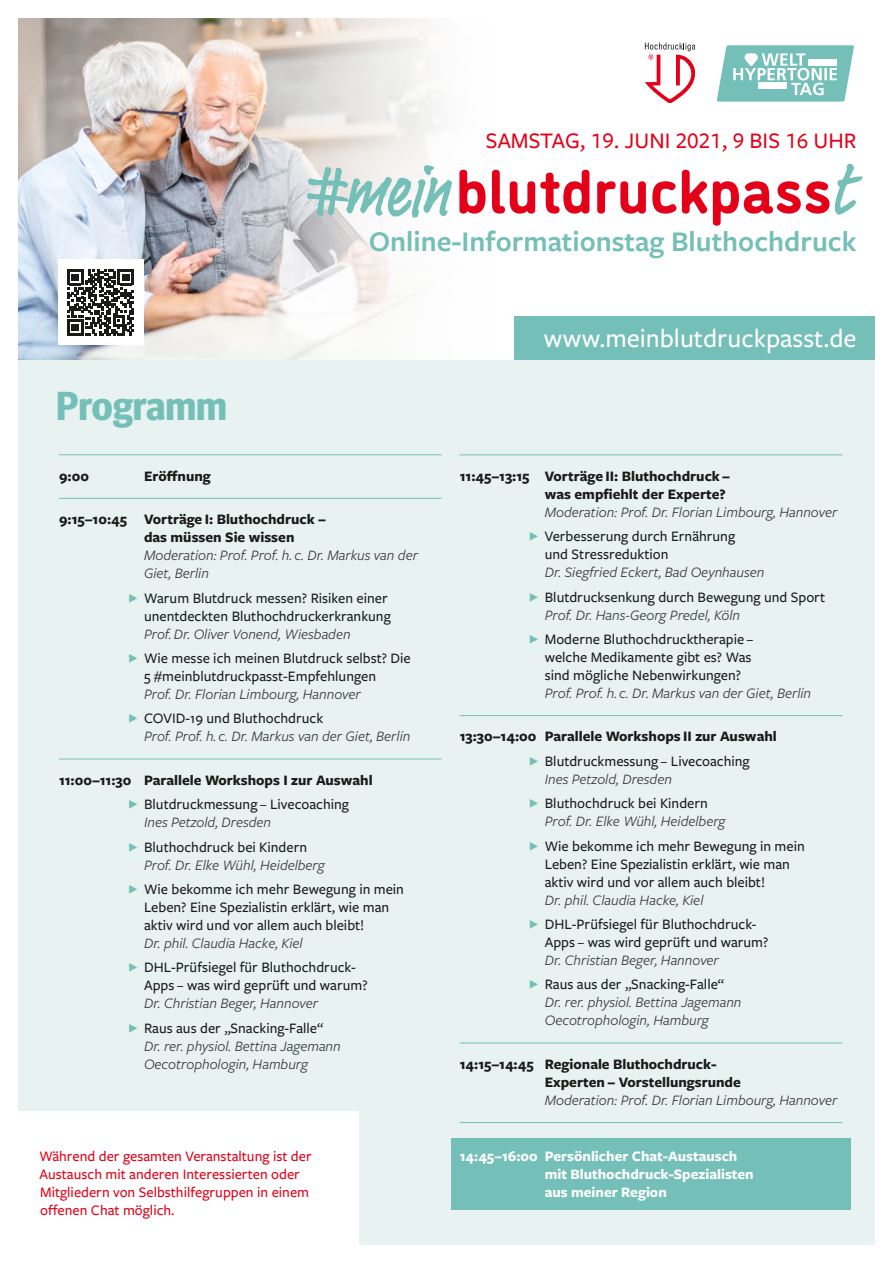
<style>
.page{position:relative;width:893px;height:1263px;background:#fff}
.page>*{position:absolute;margin:0;border:0;box-sizing:border-box;transform-origin:0 0}
.t1{font:700 40.5px "Meta Headline Pro";color:#74bfb7}
.t2{font:600 29.55px "Freight Sans Pro";color:#74bfb7}
.t3{font:500 27px "Freight Sans Pro";color:#fff}
.t4{font:500 23.1px "Freight Sans Pro";color:#e30018}
.t5{font:500 15px/18px "Freight Sans Pro";color:#1a1a18}
.t6{font:700 15px/18px "Freight Sans Pro";color:#1a1a18}
.t7{font:italic 15px/18px "Freight Sans Pro";color:#3b3b3a}
.t8{font:500 15px/18px "Freight Sans Pro";color:#e30018}
.t9{font:700 15px/18px "Freight Sans Pro";color:#fff}
.s1{font-weight:400;font-style:italic;color:#3b3b3a}
.s2{font-family:"Freight Text Pro";font-weight:400;color:#74bfb7}
.s3{font-family:"Freight Text Pro";font-style:normal;color:#74bfb7}
.s4{font-weight:500;font-style:normal;color:#1a1a18}
.s5{font-weight:500}
</style>
<div class="page">
<img style="left:18px;top:18px;width:177px;height:343px">
<svg style="left:195px;top:18px;width:299px;height:343px"></svg>
<div style="left:515px;top:317px;width:360px;height:44px;background:#74bfb7"></div>
<div style="left:18px;top:361px;width:857px;height:884px;background:#e8f3f1"></div>
<hr style="left:59px;top:454px;width:383px;height:1px;background:#74bfb7">
<hr style="left:59px;top:498px;width:383px;height:1px;background:#74bfb7">
<hr style="left:59px;top:759px;width:383px;height:1px;background:#74bfb7">
<div style="left:10px;top:1111px;width:349px;height:143px;background:#fff"></div>
<svg style="left:306px;top:164px;width:147px;height:55px"></svg>
<svg style="left:459px;top:170px;width:27px;height:44px"></svg>
<svg style="left:492px;top:170px;width:97px;height:44px"></svg>
<svg style="left:597px;top:181px;width:49px;height:33px"></svg>
<svg style="left:652px;top:181px;width:24px;height:33px"></svg>
<svg style="left:682px;top:170px;width:25px;height:44px"></svg>
<svg style="left:713px;top:163px;width:150px;height:63px"></svg>
<div style="left:58px;top:260px;width:85px;height:85px;background:#fff"></div>
<svg style="left:67px;top:269px;width:67px;height:67px"></svg>
<svg style="left:717px;top:45px;width:137px;height:57px"></svg>
<hr style="left:460px;top:454px;width:382px;height:1px;background:#74bfb7">
<hr style="left:460px;top:715px;width:382px;height:1px;background:#74bfb7">
<hr style="left:460px;top:1043px;width:382px;height:1px;background:#74bfb7">
<div style="left:451px;top:1138px;width:400px;height:71px;background:#74bfb7"></div>
<hr style="left:460px;top:1122px;width:382px;height:1px;background:#74bfb7">
<svg style="left:645px;top:43px;width:50px;height:60px"></svg>
<p class="t4" style="left:486px;top:125px;width:372px">SAMSTAG, 19. JUNI 2021, 9 BIS 16 UHR</p>
<p class="t2" style="left:369px;top:221px;width:489px">Online-Informationstag Bluthochdruck</p>
<p class="t1" style="left:56px;top:374px;width:172px">Programm</p>
<p class="t6" style="left:59px;top:466px;width:31px">9:00</p>
<p class="t6" style="left:144px;top:466px;width:68px">Eröffnung</p>
<p class="t6" style="left:144px;top:510px;width:275px;text-indent:-85px">9:15–10:45 Vorträge I: Bluthochdruck –<br>das müssen Sie wissen<br><span class="s1">Moderation: Prof. Prof. h. c. Dr. Markus van der<br>Giet, Berlin</span></p>
<p class="t5" style="left:144px;top:588px;width:248px;text-indent:-17px"><span class="s2">F</span> Warum Blutdruck messen? Risiken einer unentdeckten Bluthochdruckerkrankung<br><span class="s1">Prof. Dr. Oliver Vonend, Wiesbaden</span></p>
<p class="t5" style="left:144px;top:648px;width:268px;text-indent:-17px"><span class="s2">F</span> Wie messe ich meinen Blutdruck selbst? Die<br>5 #meinblutdruckpasst-Empfehlungen<br><span class="s1">Prof. Dr. Florian Limbourg, Hannover</span></p>
<p class="t7" style="left:144px;top:709px;width:268px;text-indent:-17px"><span class="s3">F</span> <span class="s4">COVID-19 und Bluthochdruck<br></span>Prof. Prof. h. c. Dr. Markus van der Giet, Berlin</p>
<p class="t6" style="left:127px;top:767px;width:247px;line-height:24.3px;text-indent:-68px">11:00–11:30 Parallele Workshops I zur Auswahl<br><span class="s2">F</span> <span class="s5">Blutdruckmessung – Livecoaching</span></p>
<p class="t5" style="left:127px;top:810px;width:182px;line-height:24.3px;text-indent:17px"><span class="s1">Ines Petzold, Dresden<br></span><span class="s2">F</span> Bluthochdruck bei Kindern</p>
<p class="t5" style="left:127px;top:852px;width:279px;line-height:24.3px;text-indent:17px"><span class="s1">Prof. Dr. Elke Wühl, Heidelberg<br></span><span class="s2">F</span> Wie bekomme ich mehr Bewegung in mein</p>
<p class="t5" style="left:144px;top:897px;width:247px">Leben? Eine Spezialistin erklärt, wie man aktiv wird und vor allem auch bleibt!<br><span class="s1">Dr. phil. Claudia Hacke, Kiel</span></p>
<p class="t5" style="left:144px;top:958px;width:225px;text-indent:-17px"><span class="s2">F</span> DHL-Prüfsiegel für Bluthochdruck-<br>Apps – was wird geprüft und warum?<br><span class="s1">Dr. Christian Beger, Hannover</span></p>
<p class="t7" style="left:144px;top:1018px;width:198px;text-indent:-17px"><span class="s3">F</span> <span class="s4">Raus aus der „Snacking-Falle“<br></span>Dr. rer. physiol. Bettina Jagemann<br>Oecotrophologin, Hamburg</p>
<p class="t8" style="left:39px;top:1146px;width:274px">Während der gesamten Veranstaltung ist der Austausch mit anderen Interessierten oder Mitgliedern von Selbsthilfegruppen in einem offenen Chat möglich.</p>
<p class="t3" style="left:544px;top:320px;width:314px">www.meinblutdruckpasst.de</p>
<p class="t6" style="left:545px;top:466px;width:294px;text-indent:-85px">11:45–13:15 Vorträge II: Bluthochdruck –<br>was empfiehlt der Experte?<br><span class="s1">Moderation: Prof. Dr. Florian Limbourg, Hannover</span></p>
<p class="t5" style="left:545px;top:527px;width:221px;text-indent:-17px"><span class="s2">F</span> Verbesserung durch Ernährung<br>und Stressreduktion<br><span class="s1">Dr. Siegfried Eckert, Bad Oeynhausen</span></p>
<p class="t5" style="left:545px;top:587px;width:282px;text-indent:-17px"><span class="s2">F</span> Blutdrucksenkung durch Bewegung und Sport<br><span class="s1">Prof. Dr. Hans-Georg Predel, Köln</span></p>
<p class="t5" style="left:545px;top:629px;width:268px;text-indent:-17px"><span class="s2">F</span> Moderne Bluthochdrucktherapie –<br>welche Medikamente gibt es? Was<br>sind mögliche Nebenwirkungen?<br><span class="s1">Prof. Prof. h. c. Dr. Markus van der Giet, Berlin</span></p>
<p class="t6" style="left:528px;top:724px;width:250px;line-height:24.3px;text-indent:-68px">13:30–14:00 Parallele Workshops II zur Auswahl<br><span class="s2">F</span> <span class="s5">Blutdruckmessung – Livecoaching</span></p>
<p class="t5" style="left:528px;top:766px;width:182px;line-height:24.3px;text-indent:17px"><span class="s1">Ines Petzold, Dresden<br></span><span class="s2">F</span> Bluthochdruck bei Kindern</p>
<p class="t5" style="left:528px;top:809px;width:279px;line-height:24.3px;text-indent:17px"><span class="s1">Prof. Dr. Elke Wühl, Heidelberg<br></span><span class="s2">F</span> Wie bekomme ich mehr Bewegung in mein</p>
<p class="t5" style="left:545px;top:854px;width:247px">Leben? Eine Spezialistin erklärt, wie man aktiv wird und vor allem auch bleibt!<br><span class="s1">Dr. phil. Claudia Hacke, Kiel</span></p>
<p class="t5" style="left:545px;top:914px;width:225px;text-indent:-17px"><span class="s2">F</span> DHL-Prüfsiegel für Bluthochdruck-<br>Apps – was wird geprüft und warum?<br><span class="s1">Dr. Christian Beger, Hannover</span></p>
<p class="t7" style="left:545px;top:975px;width:198px;text-indent:-17px"><span class="s3">F</span> <span class="s4">Raus aus der „Snacking-Falle“<br></span>Dr. rer. physiol. Bettina Jagemann<br>Oecotrophologin, Hamburg</p>
<p class="t6" style="left:545px;top:1054px;width:294px;text-indent:-85px">14:15–14:45 Regionale Bluthochdruck-<br>Experten – Vorstellungsrunde<br><span class="s1">Moderation: Prof. Dr. Florian Limbourg, Hannover</span></p>
<p class="t9" style="left:545px;top:1147px;width:210px;text-indent:-85px">14:45–16:00 Persönlicher Chat-Austausch mit Bluthochdruck-Spezialisten aus meiner Region</p>
</div>
